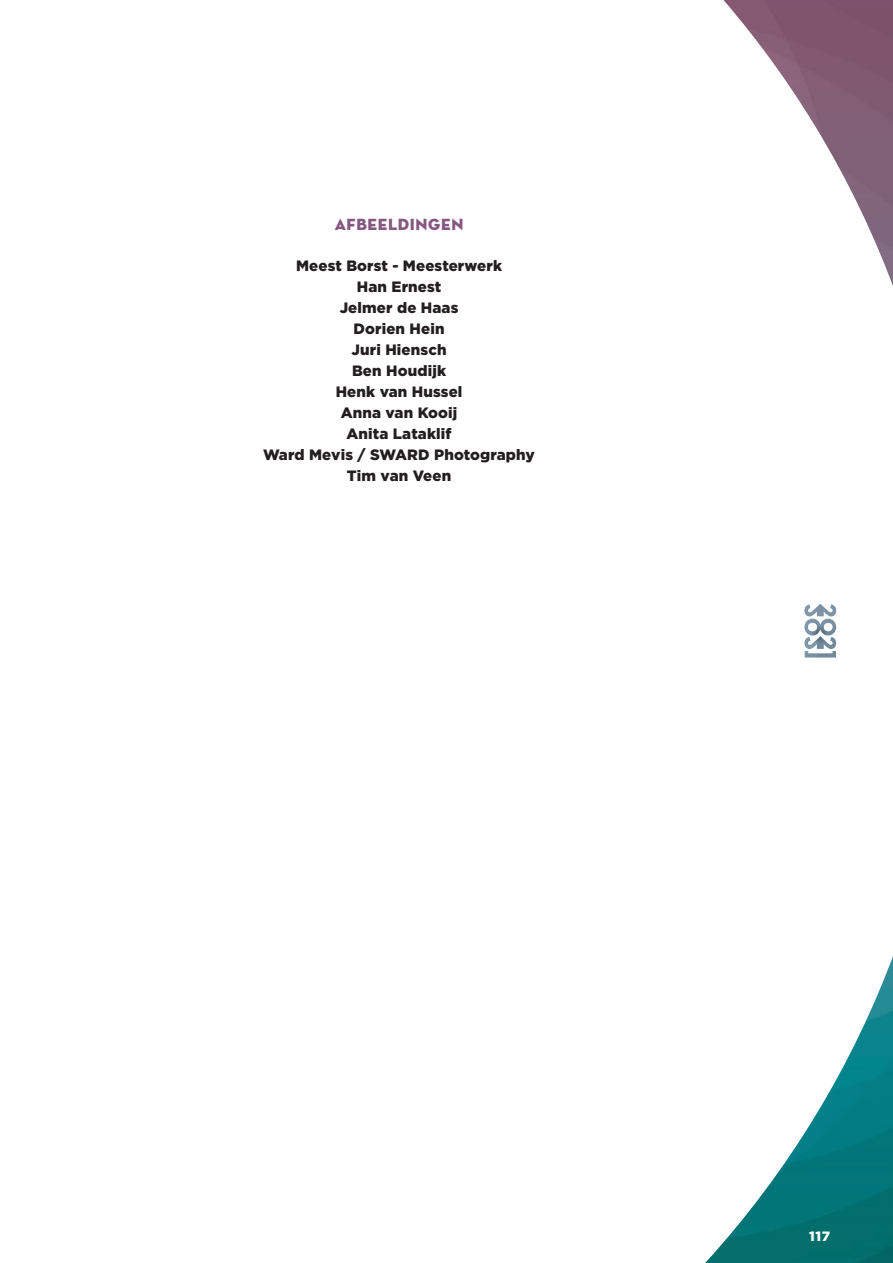
<style>
.page{position:relative;width:893px;height:1263px;background:#fff}
.page>*{position:absolute;margin:0;border:0;box-sizing:border-box;transform-origin:0 0}
.t1{font:16.5px "Neutra Disp Titling";letter-spacing:.04em;color:#865781}
.t2{font:900 15px/21px "Gotham";letter-spacing:.01em;color:#231f20;text-align:center}
.t3{font:900 13.5px "Gotham";color:#fff}
</style>
<div class="page">
<svg style="left:705px;top:0;width:188px;height:1263px"></svg>
<div style="left:808px;top:623px;width:9px;height:8px;background:#fff;border-radius:50%"></div>
<div style="left:824px;top:623px;width:8px;height:8px;background:#fff;border-radius:50%"></div>
<p class="t1" style="left:335px;top:214px;width:130px">AFBEELDINGEN</p>
<p class="t2" style="left:263px;top:255px;width:273px">Meest Borst - Meesterwerk<br>Han Ernest<br>Jelmer de Haas<br>Dorien Hein<br>Juri Hiensch<br>Ben Houdijk<br>Henk van Hussel<br>Anna van Kooij<br>Anita Lataklif<br>Ward Mevis / SWARD Photography<br>Tim van Veen</p>
<p class="t3" style="left:809px;top:1227px;width:23px">117</p>
</div>
